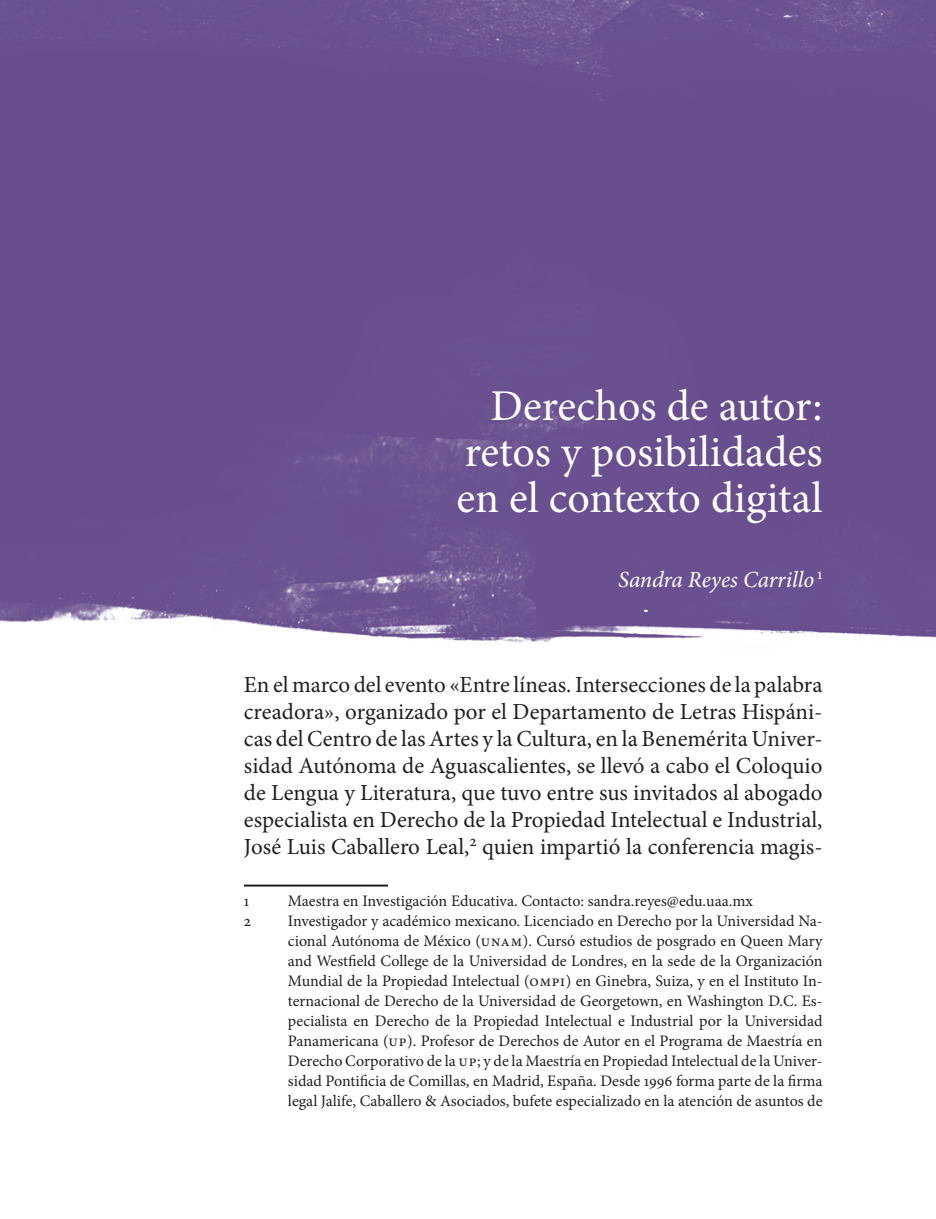
<style>
.page{position:relative;width:936px;height:1219px;background:#fff}
.page>*{position:absolute;margin:0;border:0;box-sizing:border-box;transform-origin:0 0}
.t1{font:44px/46px "Minion Pro";letter-spacing:-.01em;color:#fff;text-align:justify}
.t2{font:23px/27px "Minion Pro";letter-spacing:-.005em;color:#231f20;text-align:justify}
.t3{font:italic 23px "Minion Pro";letter-spacing:-.005em;color:#fff}
.t4{font:16px/20px "Minion Pro";color:#231f20;text-align:justify}
</style>
<div class="page">
<img style="left:0;top:0;width:935px;height:886px">
<hr style="left:244px;top:885px;width:144px;height:2px;background:#231f20">
<h1 class="t1" style="left:456px;top:383px;width:367px;text-indent:34px">Derechos de autor: retos y posibilidades en el contexto digital</h1>
<h2 class="t3" style="left:618px;top:564px;width:206px">Sandra Reyes Carrillo <sup>1</sup></h2>
<p class="t2" style="left:244px;top:671px;width:580px">En el marco del evento «Entre líneas. Intersecciones de la palabra creadora», organizado por el Departamento de Letras Hispáni&shy;cas del Centro de las Artes y la Cultura, en la Benemérita Univer&shy;sidad Autónoma de Aguascalientes, se llevó a cabo el Coloquio de Lengua y Literatura, que tuvo entre sus invitados al abogado especialista en Derecho de la Propiedad Intelectual e Industrial, José Luis Caballero Leal,<sup>2</sup> quien impartió la conferencia magis-</p>
<p class="t4" style="left:244px;top:890px;width:7px">1</p>
<p class="t4" style="left:288px;top:890px;width:466px">Maestra en Investigación Educativa. Contacto: sandra.reyes@edu.uaa.mx</p>
<p class="t4" style="left:244px;top:910px;width:9px">2</p>
<p class="t4" style="left:288px;top:910px;width:536px">Investigador y académico mexicano. Licenciado en Derecho por la Universidad Na&shy;cional Autónoma de México (unam). Cursó estudios de posgrado en Queen Mary and Westfield College de la Universidad de Londres, en la sede de la Organización Mundial de la Propiedad Intelectual (ompi) en Ginebra, Suiza, y en el Instituto In&shy;ternacional de Derecho de la Universidad de Georgetown, en Washington D.C. Es&shy;pecialista en Derecho de la Propiedad Intelectual e Industrial por la Universidad Panamericana (up). Profesor de Derechos de Autor en el Programa de Maestría en Derecho Corporativo de la up; y de la Maestría en Propiedad Intelectual de la Univer&shy;sidad Pontificia de Comillas, en Madrid, España. Desde 1996 forma parte de la firma legal Jalife, Caballero &amp; Asociados, bufete especializado en la atención de asuntos de</p>
</div>
